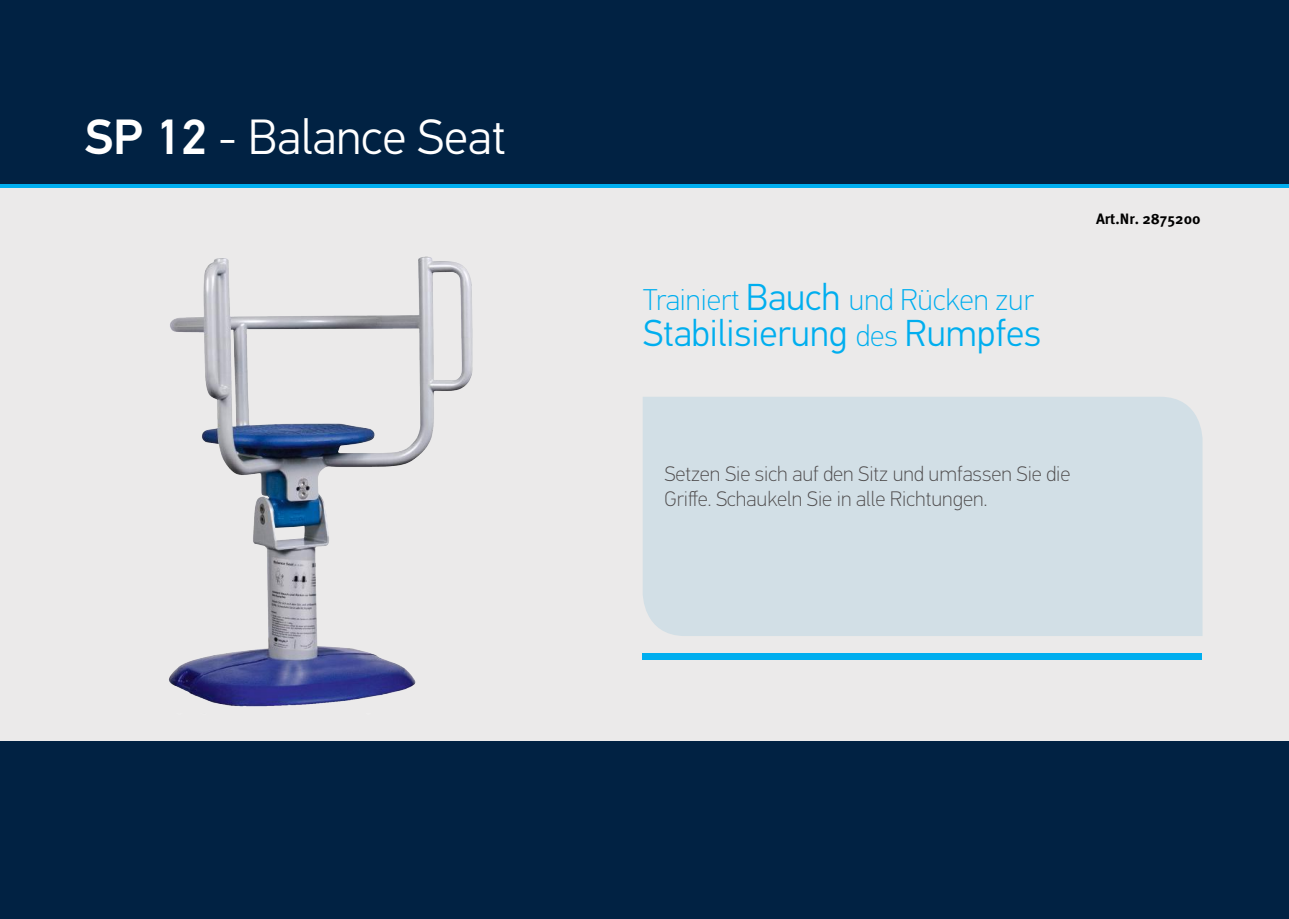
<style>
.page{position:relative;width:1289px;height:919px;background:#fff}
.page>*{position:absolute;margin:0;border:0;box-sizing:border-box;transform-origin:0 0}
.t1{font:300 49.5px "PF Din Text Pro";color:#fff}
.t2{font:300 37.5px "PF Din Text Pro";color:#00aeef}
.t3{font:100 30px "PF Din Text Pro";color:#00aeef}
.t4{font:100 21px/25.2px "PF Din Text Pro";color:#4e4b4c}
.t5{font:700 15px "Meta Pro";color:#000}
.s1{font-weight:500}
.s2{font-weight:300;font-size:37.5px}
.s3{font-weight:100;font-size:30px}
</style>
<div class="page">
<div style="left:0;top:0;width:1276px;height:185px;background:#012243"></div>
<div style="left:1275px;top:0;width:13px;height:184px;background:#012243"></div>
<div style="left:0;top:740px;width:1276px;height:178px;background:#012243"></div>
<div style="left:1275px;top:740px;width:13px;height:178px;background:#012243"></div>
<div style="left:0;top:184px;width:1288px;height:556px;background:#ebeaea"></div>
<div style="left:643px;top:397px;width:559px;height:239px;background:#d2dfe6"></div>
<div style="left:642px;top:653px;width:560px;height:6px;background:#00aeef"></div>
<img style="left:169px;top:256px;width:304px;height:451px">
<hr style="left:0;top:184px;width:1276px;height:3px;background:#00aeef">
<svg style="left:1276px;top:184px;width:12px;height:3px"></svg>
<h1 class="t1" style="left:85px;top:109px;width:422px"><span class="s1">SP 12</span> - Balance Seat</h1>
<h3 class="t3" style="left:643px;top:282px;width:392px">Trainiert <span class="s2">Bauch</span> und Rücken zur</h3>
<h2 class="t2" style="left:643px;top:311px;width:399px">Stabilisierung <span class="s3">des</span> Rumpfes</h2>
<p class="t5" style="left:1096px;top:206px;width:106px">Art.Nr. 2875200</p>
<p class="t4" style="left:664px;top:461px;width:407px">Setzen Sie sich auf den Sitz und umfassen Sie die<br>Griffe. Schaukeln Sie in alle Richtungen.</p>
</div>
